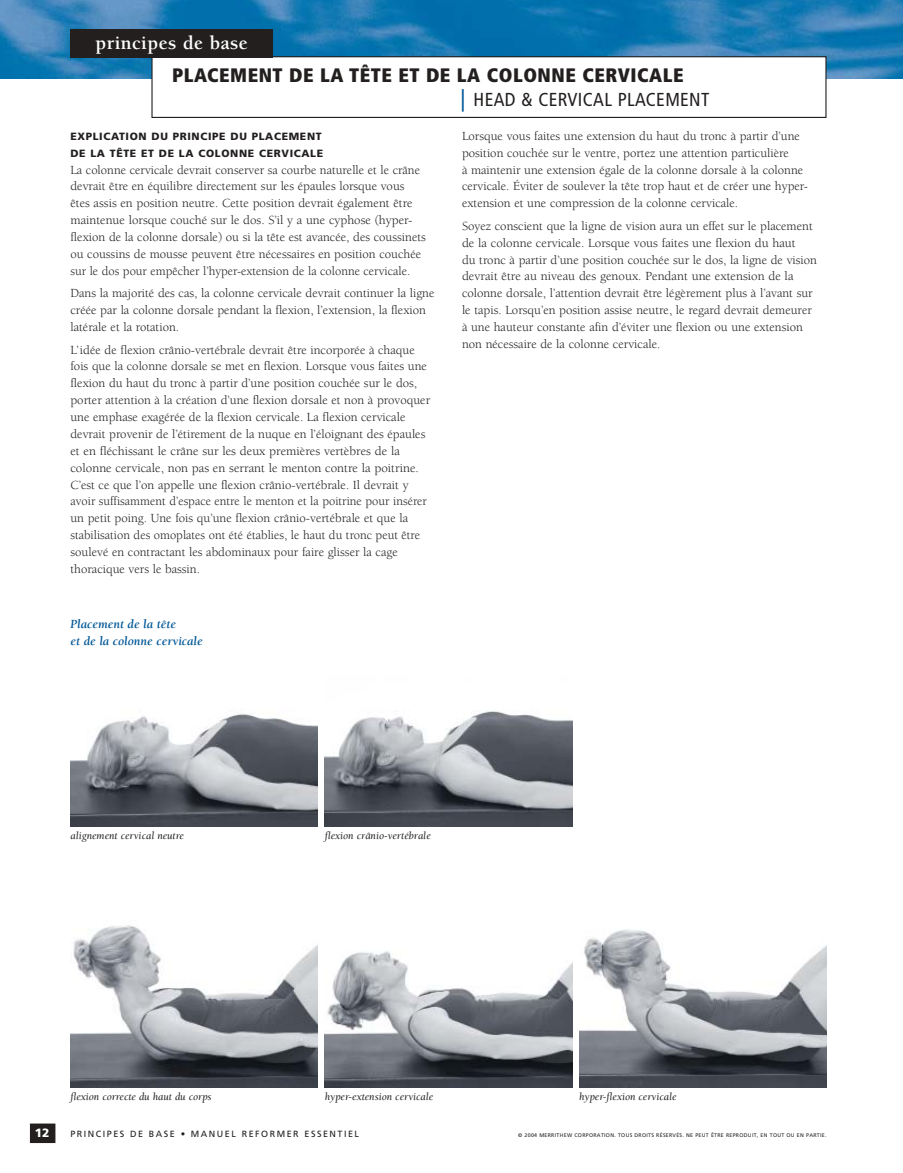
<style>
.page{position:relative;width:903px;height:1173px;background:#fff}
.page>*{position:absolute;margin:0;border:0;box-sizing:border-box;transform-origin:0 0}
.t1{font:900 condensed 19.5px "Frutiger";letter-spacing:.025em;color:#231f1f}
.t2{font:700 19.5px "Berkeley";letter-spacing:.02em;color:#fff}
.t3{font:condensed 18.75px "Frutiger";letter-spacing:.02em;color:#231f1f}
.t4{font:12.75px/17px "Berkeley";color:#231f1f}
.t5{font:italic 700 12.75px/16.5px "Berkeley";color:#005897}
.t6{font:900 12px "Frutiger";color:#fff}
.t7{font:italic 10.8px "Berkeley";color:#231f1f}
.t8{font:900 10.5px/16.8px "Frutiger";letter-spacing:.06em;color:#231f1f}
.t9{font:9px "Frutiger";letter-spacing:.165em;color:#231f1f}
.t10{font:5.25px "Frutiger";letter-spacing:.055em;color:#231f1f}
.s1{font-size:22.5px;color:#005897}
</style>
<div class="page">
<img style="left:0;top:0;width:903px;height:79px">
<div style="left:30px;top:1123px;width:25px;height:20px;background:#231f1f"></div>
<img style="left:579px;top:929px;width:247px;height:159px">
<img style="left:325px;top:951px;width:247px;height:136px">
<img style="left:70px;top:925px;width:248px;height:162px">
<img style="left:70px;top:713px;width:248px;height:113px">
<img style="left:325px;top:711px;width:247px;height:115px">
<div style="left:152px;top:57px;width:674px;height:60px;background:#fff"></div>
<div style="left:151px;top:56px;width:675px;height:62px;border:1px solid #231f1f"></div>
<div style="left:70px;top:29px;width:203px;height:28px;background:#231f1f"></div>
<h1 class="t2" style="left:95px;top:35px;width:154px">principes de base</h1>
<h1 class="t1" style="left:172px;top:68px;width:513px">PLACEMENT DE LA TÊTE ET DE LA COLONNE CERVICALE</h1>
<h2 class="t3" style="left:460px;top:92px;width:250px"><span class="s1">|</span> HEAD &amp; CERVICAL PLACEMENT</h2>
<p class="t8" style="left:70px;top:129px;width:254px">EXPLICATION DU PRINCIPE DU PLACEMENT<br>DE LA TÊTE ET DE LA COLONNE CERVICALE</p>
<p class="t4" style="left:70px;top:162px;width:357px">La colonne cervicale devrait conserver sa courbe naturelle et le crâne devrait être en équilibre directement sur les épaules lorsque vous êtes assis en position neutre. Cette position devrait également être maintenue lorsque couché sur le dos. S’il y a une cyphose (hyper&shy;flexion de la colonne dorsale) ou si la tête est avancée, des coussinets ou coussins de mousse peuvent être nécessaires en position couchée sur le dos pour empêcher l’hyper-extension de la colonne cervicale.</p>
<p class="t4" style="left:70px;top:286px;width:366px">Dans la majorité des cas, la colonne cervicale devrait continuer la ligne créée par la colonne dorsale pendant la flexion, l’extension, la flexion latérale et la rotation.</p>
<p class="t4" style="left:70px;top:342px;width:361px">L’idée de flexion crânio-vertébrale devrait être incorporée à chaque fois que la colonne dorsale se met en flexion. Lorsque vous faites une flexion du haut du tronc à partir d’une position couchée sur le dos, porter attention à la création d’une flexion dorsale et non à provoquer une emphase exagérée de la flexion cervicale. La flexion cervicale devrait provenir de l’étirement de la nuque en l’éloignant des épaules et en fléchissant le crâne sur les deux premières vertèbres de la colonne cervicale, non pas en serrant le menton contre la poitrine.<br>C’est ce que l’on appelle une flexion crânio-vertébrale. Il devrait y avoir suffisamment d’espace entre le menton et la poitrine pour insérer un petit poing. Une fois qu’une flexion crânio-vertébrale et que la stabilisation des omoplates ont été établies, le haut du tronc peut être soulevé en contractant les abdominaux pour faire glisser la cage thoracique vers le bassin.</p>
<p class="t5" style="left:70px;top:617px;width:134px">Placement de la tête<br>et de la colonne cervicale</p>
<p class="t4" style="left:462px;top:129px;width:348px">Lorsque vous faites une extension du haut du tronc à partir d’une position couchée sur le ventre, portez une attention particulière<br>à maintenir une extension égale de la colonne dorsale à la colonne cervicale. Éviter de soulever la tête trop haut et de créer une hyper&shy;extension et une compression de la colonne cervicale.</p>
<p class="t4" style="left:462px;top:219px;width:357px">Soyez conscient que la ligne de vision aura un effet sur le placement de la colonne cervicale. Lorsque vous faites une flexion du haut<br>du tronc à partir d’une position couchée sur le dos, la ligne de vision devrait être au niveau des genoux. Pendant une extension de la colonne dorsale, l’attention devrait être légèrement plus à l’avant sur le tapis. Lorsqu’en position assise neutre, le regard devrait demeurer à une hauteur constante afin d’éviter une flexion ou une extension non nécessaire de la colonne cervicale.</p>
<p class="t7" style="left:70px;top:831px;width:115px">alignement cervical neutre</p>
<p class="t7" style="left:325px;top:831px;width:108px">flexion crânio-vertébrale</p>
<p class="t7" style="left:70px;top:1092px;width:143px">flexion correcte du haut du corps</p>
<p class="t7" style="left:325px;top:1092px;width:110px">hyper-extension cervicale</p>
<p class="t7" style="left:579px;top:1092px;width:99px">hyper-flexion cervicale</p>
<p class="t6" style="left:35px;top:1128px;width:16px">12</p>
<p class="t9" style="left:70px;top:1131px;width:290px">PRINCIPES DE BASE • MANUEL REFORMER ESSENTIEL</p>
<p class="t10" style="left:518px;top:1133px;width:310px">© 2004 MERRITHEW CORPORATION. TOUS DROITS RÉSERVÉS. NE PEUT ÊTRE REPRODUIT, EN TOUT OU EN PARTIE.</p>
</div>
